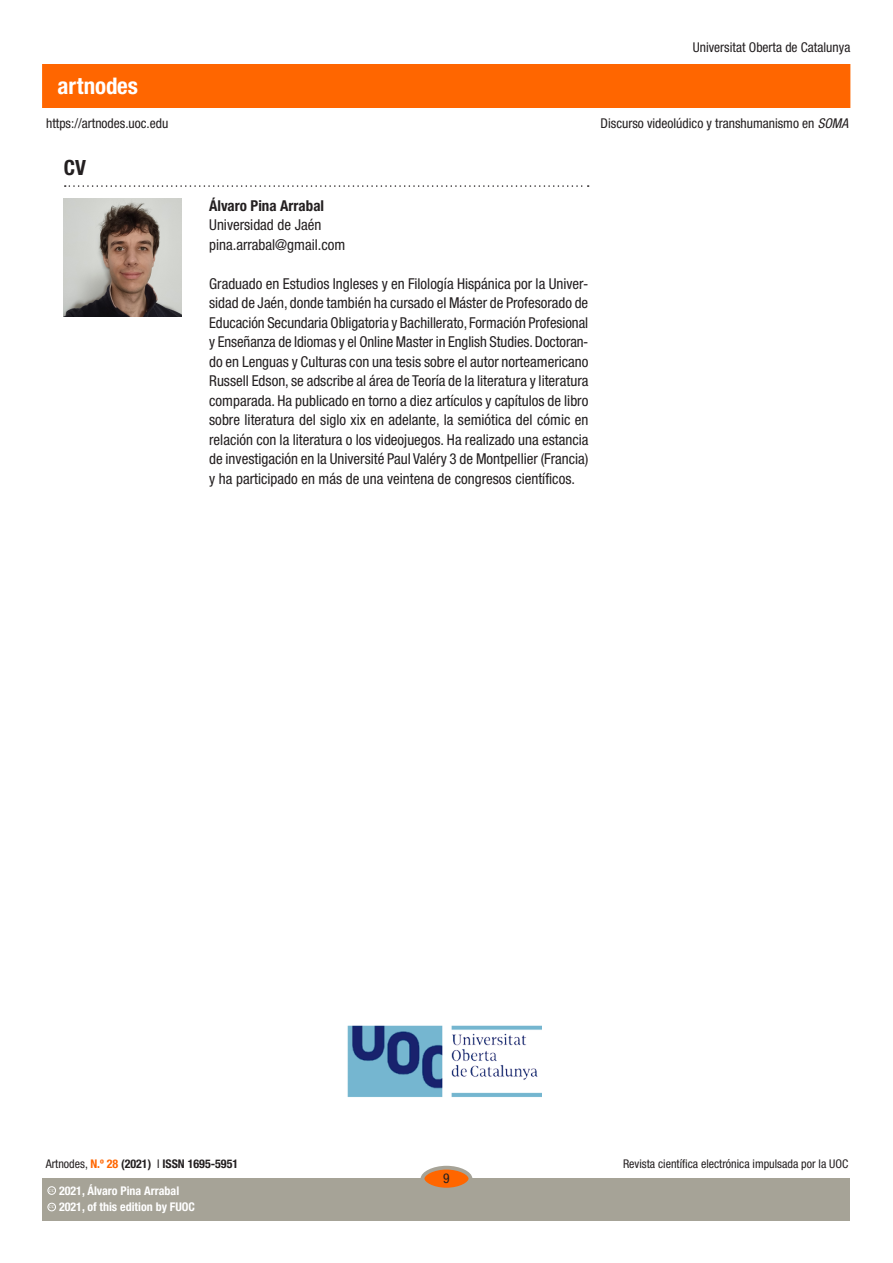
<style>
.page{position:relative;width:893px;height:1263px;background:#fff}
.page>*{position:absolute;margin:0;border:0;box-sizing:border-box;transform-origin:0 0}
.t1{font:700 condensed 22.95px "Helvetica Neue LT Std";color:#fff}
.t2{font:700 condensed 21px "Helvetica Neue LT Std";color:#231f20}
.text1p{font:condensed 15px/19.5px "Helvetica Neue LT Std";color:#231f20;text-align:justify}
.text1p-2{font:700 condensed 15px "Helvetica Neue LT Std";color:#231f20}
.titolet{font:condensed 13.5px "Helvetica Neue LT Std";color:#231f20}
.t3{font:700 condensed 12px "Helvetica Neue LT Std";color:#fff}
.t4{font:condensed 12px "Helvetica Neue LT Std";color:#231f20}
.t5{font:700 condensed 12px "Helvetica Neue LT Std";color:#231f20}
.t6{font:600 3.9px "Adobe Caslon Pro";color:#fff}
.s1{font-style:italic}
.s2{font-weight:400}
.s3{color:#f60}
</style>
<div class="page">
<div style="left:43px;top:65px;width:807px;height:42px;background:#f60"></div>
<div style="left:43px;top:1178px;width:807px;height:42px;background:#a6a397"></div>
<div style="left:422px;top:1168px;width:48px;height:21px;background:#f60;border-radius:50%"></div>
<div style="left:421px;top:1166px;width:51px;height:25px;border:4px solid #a6a397;border-radius:50%"></div>
<div style="left:48px;top:1203px;width:8px;height:8px;border:1px solid #fff;border-radius:50%"></div>
<div style="left:48px;top:1186px;width:8px;height:8px;border:1px solid #fff;border-radius:50%"></div>
<img style="left:347px;top:1025px;width:195px;height:72px">
<img style="left:64px;top:198px;width:118px;height:118px">
<svg style="left:65px;top:185px;width:524px;height:2px"></svg>
<p class="t1" style="left:58px;top:72px;width:82px">artnodes</p>
<p class="titolet" style="left:46px;top:115px;width:124px">https://artnodes.uoc.edu</p>
<p class="t2" style="left:64px;top:155px;width:24px">CV</p>
<p class="titolet" style="left:693px;top:40px;width:159px">Universitat Oberta de Catalunya</p>
<p class="titolet" style="left:601px;top:115px;width:249px">Discurso videolúdico y transhumanismo en <span class="s1">SOMA</span></p>
<p class="text1p-2" style="left:209px;top:196px;width:116px">Álvaro Pina Arrabal</p>
<p class="text1p" style="left:209px;top:215px;width:114px">Universidad de Jaén</p>
<p class="text1p" style="left:209px;top:235px;width:138px">pina.arrabal@gmail.com</p>
<p class="text1p" style="left:209px;top:274px;width:381px">Graduado en Estudios Ingleses y en Filología Hispánica por la Univer&shy;sidad de Jaén, donde también ha cursado el Máster de Profesorado de Educación Secundaria Obligatoria y Bachillerato, Formación Profesional y Enseñanza de Idiomas y el Online Master in English Studies. Doctoran&shy;do en Lenguas y Culturas con una tesis sobre el autor norteamericano Russell Edson, se adscribe al área de Teoría de la literatura y literatura comparada. Ha publicado en torno a diez artículos y capítulos de libro sobre literatura del siglo xix en adelante, la semiótica del cómic en relación con la literatura o los videojuegos. Ha realizado una estancia de investigación en la Université Paul Valéry 3 de Montpellier (Francia) y ha participado en más de una veintena de congresos científicos.</p>
<p class="t5" style="left:46px;top:1157px;width:194px"><span class="s2">Artnodes,</span> <span class="s3">N.º 28</span> (2021) <span class="s2">I</span> ISSN 1695-5951</p>
<p class="t3" style="left:59px;top:1183px;width:122px">2021, Álvaro Pina Arrabal</p>
<p class="t6" style="left:49px;top:1188px;width:7px">CC</p>
<p class="t6" style="left:49px;top:1205px;width:7px">CC</p>
<p class="t3" style="left:59px;top:1200px;width:138px">2021, of this edition by FUOC</p>
<p class="titolet" style="left:443px;top:1171px;width:8px">9</p>
<p class="t4" style="left:623px;top:1157px;width:227px">Revista científica electrónica impulsada por la UOC</p>
</div>
